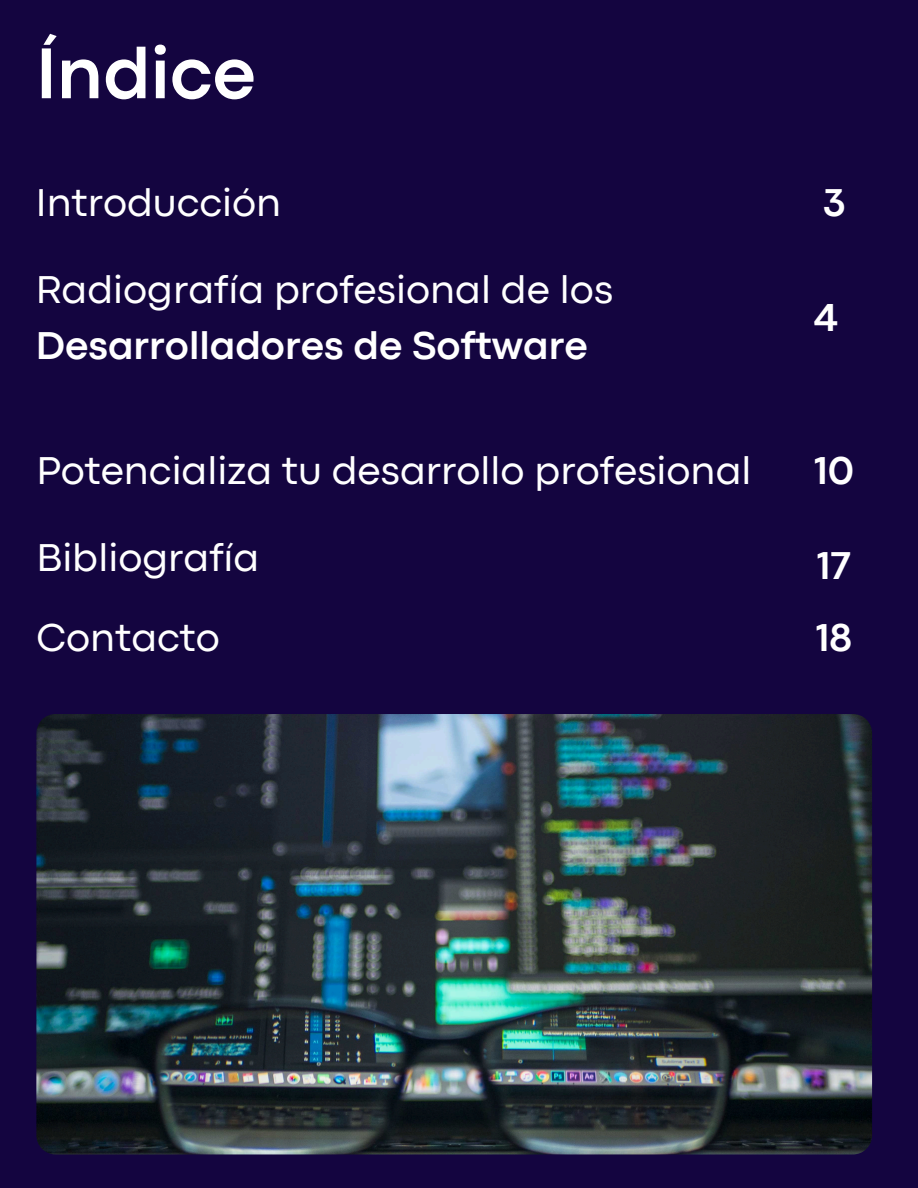
<style>
.page{position:relative;width:918px;height:1188px;background:#140540}
.page>*{position:absolute;margin:0;border:0;box-sizing:border-box;transform-origin:0 0}
.t1{font:700 75px "Codec Pro";color:#fff}
.t2{font:40.5px/56.2px "Codec Pro";color:#fff}
.t3{font:700 40.5px "Codec Pro";color:#fff}
.s1{font-weight:700}
</style>
<div class="page">
<img style="left:36px;top:714px;width:836px;height:440px">
<h1 class="t1" style="left:36px;top:47px;width:221px">Índice</h1>
<p class="t2" style="left:36px;top:177px;width:247px">Introducción</p>
<p class="t2" style="left:36px;top:265px;width:579px">Radiografía profesional de los<br><span class="s1">Desarrolladores de Software</span></p>
<p class="t2" style="left:36px;top:445px;width:717px">Potencializa tu desarrollo profesional</p>
<p class="t2" style="left:36px;top:532px;width:224px">Bibliografía</p>
<p class="t2" style="left:36px;top:613px;width:185px">Contacto</p>
<p class="t3" style="left:823px;top:188px;width:24px">3</p>
<p class="t3" style="left:814px;top:304px;width:25px">4</p>
<p class="t3" style="left:814px;top:456px;width:41px">10</p>
<p class="t3" style="left:817px;top:551px;width:36px">17</p>
<p class="t3" style="left:816px;top:623px;width:38px">18</p>
</div>
